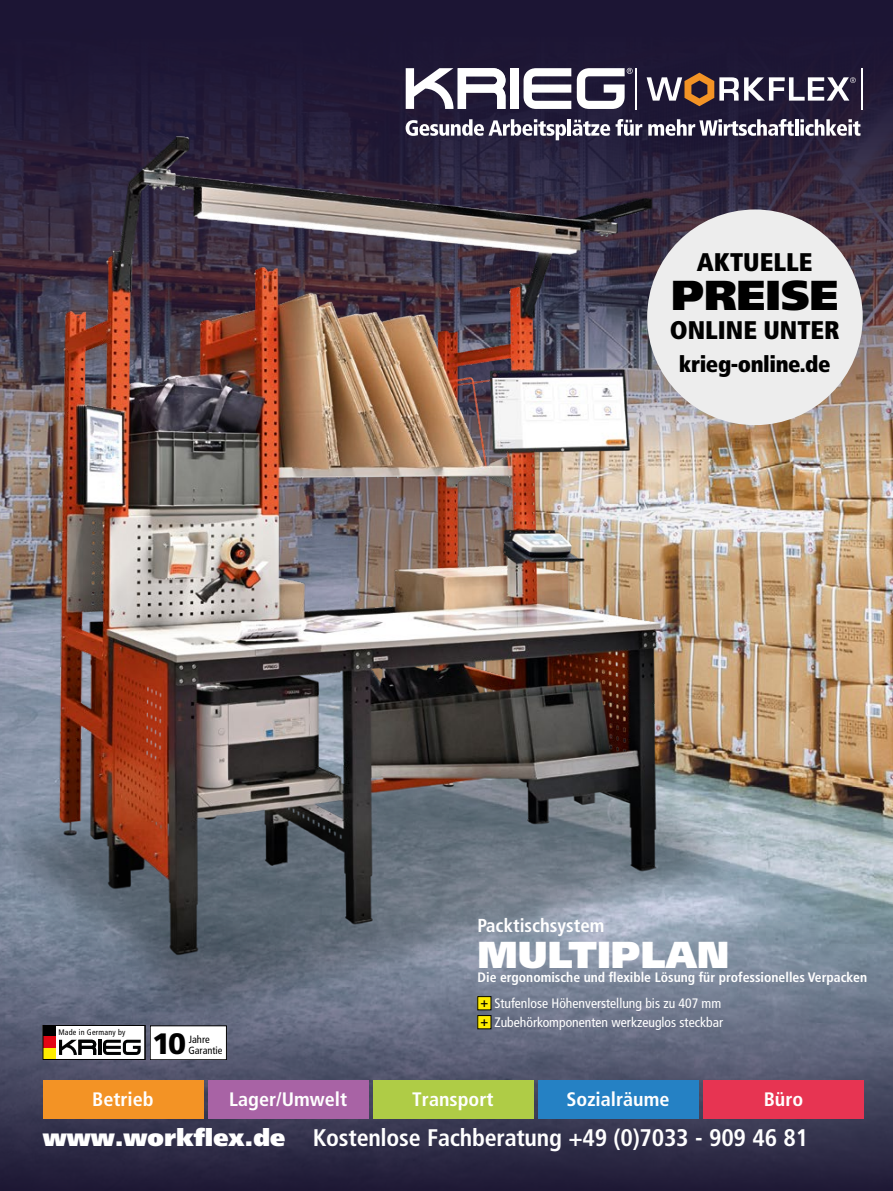
<style>
.page{position:relative;width:893px;height:1191px;background:#fff}
.page>*{position:absolute;margin:0;border:0;box-sizing:border-box;transform-origin:0 0}
.t1{font:900 41.85px "Frutiger LT Pro";color:#000}
.t2{font:900 37.5px "Frutiger LT Pro";color:#fff}
.t3{font:900 29.4px "Frutiger LT Pro";color:#000}
.t4{font:900 condensed 25.5px "Frutiger LT Pro";color:#000}
.t5{font:700 condensed 24px "Frutiger LT Pro";letter-spacing:-.01em;color:#fff}
.t6{font:900 condensed 22.5px "Frutiger LT Pro";letter-spacing:-.02em;color:#000}
.t7{font:700 condensed 19.5px "Frutiger LT Pro";color:#fff}
.t8{font:700 condensed 18.75px "Frutiger LT Pro";color:#fff}
.t9{font:700 condensed 13.65px/25.8px "Frutiger LT Pro";color:#fff}
.t10{font:condensed 13.65px "Frutiger LT Pro";color:#fff}
.t11{font:condensed 10.5px "Frutiger LT Pro";color:#000}
.t12{font:condensed 8.1px "Frutiger LT Pro";letter-spacing:.025em;color:#000}
.s1{font-size:13.05px;color:#000}
.s2{font-weight:400}
.s3{font-weight:700;font-size:13.05px;color:#000}
.s4{font-weight:900;font-stretch:normal}
</style>
<div class="page">
<img style="left:0;top:0;width:893px;height:914px">
<svg style="left:0;top:914px;width:893px;height:277px;background:#404059"></svg>
<svg style="left:524px;top:68px;width:47px;height:41px"></svg>
<div style="left:510px;top:69px;width:8px;height:40px;background:#fff"></div>
<svg style="left:406px;top:68px;width:99px;height:41px"></svg>
<hr style="left:635px;top:68px;width:1px;height:41px;background:#fff">
<hr style="left:861px;top:68px;width:2px;height:41px;background:#fff">
<svg style="left:647px;top:73px;width:209px;height:33px"></svg>
<svg style="left:777px;top:119px;width:17px;height:17px"></svg>
<hr style="left:795px;top:119px;width:3px;height:17px;background:#fff">
<svg style="left:800px;top:119px;width:60px;height:17px"></svg>
<svg style="left:577px;top:68px;width:56px;height:41px"></svg>
<img style="left:0;top:116px;width:777px;height:940px">
<div style="left:43px;top:1080px;width:161px;height:38px;background:#f39325"></div>
<div style="left:208px;top:1080px;width:161px;height:38px;background:#a863a5"></div>
<div style="left:373px;top:1080px;width:161px;height:38px;background:#afcc46"></div>
<div style="left:538px;top:1080px;width:161px;height:38px;background:#2581c4"></div>
<div style="left:703px;top:1080px;width:160px;height:38px;background:#e73452"></div>
<div style="left:478px;top:996px;width:13px;height:14px;background:#ffed00"></div>
<div style="left:477px;top:996px;width:14px;height:14px;border:1px solid #000"></div>
<div style="left:478px;top:1015px;width:13px;height:13px;background:#ffed00"></div>
<div style="left:477px;top:1015px;width:14px;height:14px;border:1px solid #000"></div>
<div style="left:43px;top:1025px;width:102px;height:34px;background:#fff"></div>
<div style="left:43px;top:1025px;width:13px;height:11px;background:#000"></div>
<div style="left:43px;top:1036px;width:13px;height:12px;background:#e30613"></div>
<div style="left:43px;top:1048px;width:13px;height:11px;background:#ffed00"></div>
<hr style="left:98px;top:1040px;width:3px;height:15px;background:#010202">
<svg style="left:59px;top:1039px;width:37px;height:16px"></svg>
<svg style="left:103px;top:1039px;width:38px;height:16px"></svg>
<div style="left:43px;top:1025px;width:102px;height:34px;border:1px solid #000"></div>
<div style="left:150px;top:1025px;width:76px;height:34px;background:#fff"></div>
<div style="left:150px;top:1025px;width:76px;height:34px;border:1px solid #000"></div>
<div style="left:647px;top:209px;width:216px;height:216px;background:#ededed;border-radius:50%"></div>
<p class="t12" style="left:58px;top:1027px;width:69px">Made in Germany by</p>
<h3 class="t3" style="left:152px;top:1026px;width:35px">10</h3>
<p class="t11" style="left:189px;top:1033px;width:22px">Jahre</p>
<p class="t11" style="left:188px;top:1044px;width:36px">Garantie</p>
<h3 class="t4" style="left:697px;top:247px;width:117px">AKTUELLE</h3>
<h1 class="t1" style="left:671px;top:270px;width:169px">PREISE</h1>
<h3 class="t4" style="left:670px;top:314px;width:172px">ONLINE UNTER</h3>
<h3 class="t6" style="left:679px;top:350px;width:153px">krieg-online.de</h3>
<h3 class="t8" style="left:477px;top:914px;width:129px">Packtischsystem</h3>
<h2 class="t2" style="left:477px;top:931px;width:253px">MULTIPLAN</h2>
<p class="t9" style="left:477px;top:964px;width:391px">Die ergonomische und flexible Lösung für professionelles Verpacken <span class="s1">+</span> <span class="s2">Stufenlose Höhenverstellung bis zu 407 mm</span></p>
<p class="t10" style="left:480px;top:1013px;width:244px"><span class="s3">+</span> Zubehörkomponenten werkzeuglos steckbar</p>
<h3 class="t7" style="left:92px;top:1087px;width:63px">Betrieb</h3>
<h3 class="t7" style="left:229px;top:1087px;width:119px">Lager/Umwelt</h3>
<h3 class="t7" style="left:412px;top:1087px;width:83px">Transport</h3>
<h3 class="t7" style="left:566px;top:1087px;width:104px">Sozialräume</h3>
<h3 class="t7" style="left:764px;top:1087px;width:41px">Büro</h3>
<h3 class="t5" style="left:43px;top:1123px;width:767px"><span class="s4">www.workflex.de</span> Kostenlose Fachberatung +49 (0)7033 - 909 46 81</h3>
</div>
